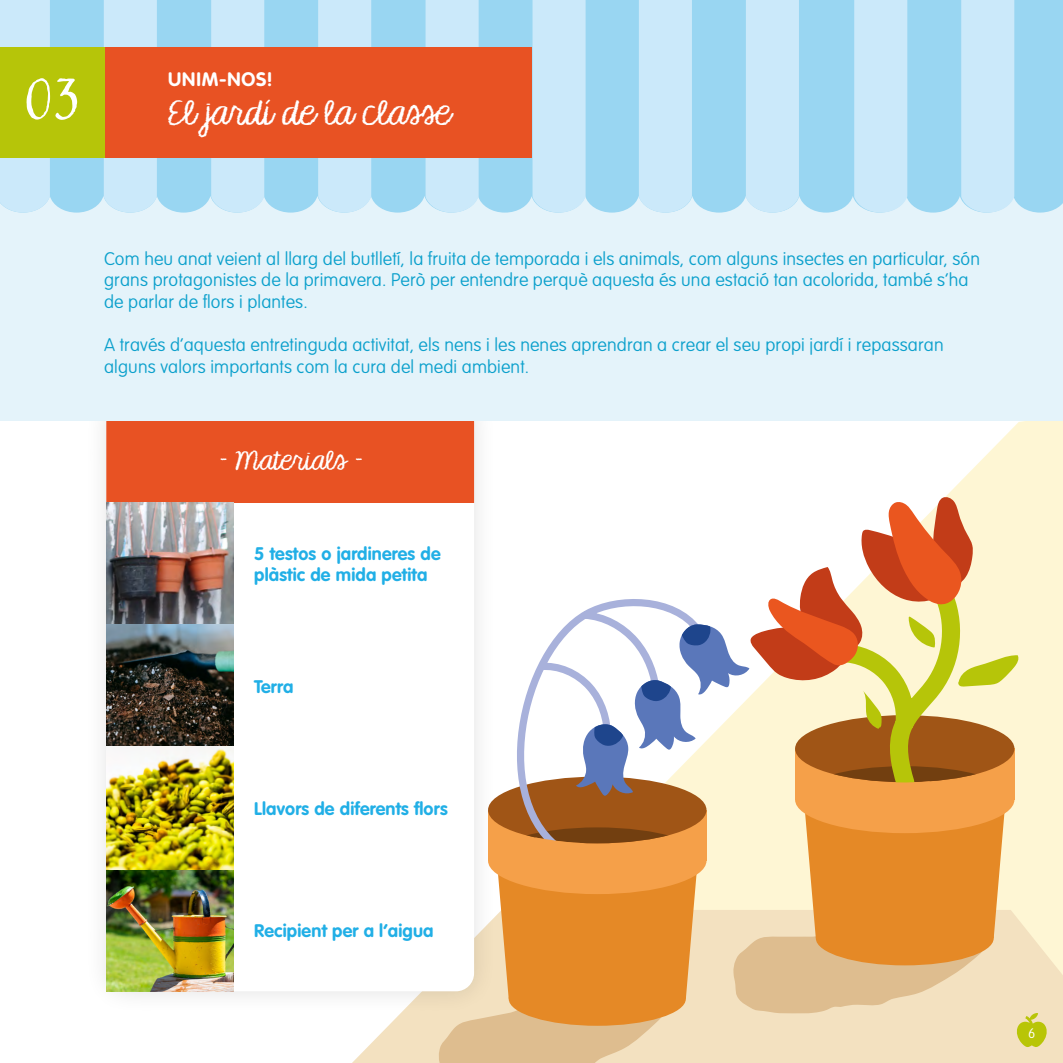
<style>
.page{position:relative;width:1063px;height:1063px;background:#fff}
.page>*{position:absolute;margin:0;border:0;box-sizing:border-box;transform-origin:0 0}
.t1{font:54px "Adorn Condensed Sans";color:#fff}
.t2{font:32.7px "KG Makes You Stronger";color:#fff}
.t3{font:25.5px "KG Makes You Stronger";color:#fff}
.t4{font:700 19.2px "VAG Rounded Std";letter-spacing:.045em;color:#fff}
.t5{font:100 18px/21.6px "VAG Rounded Std";letter-spacing:.01em;color:#0ba0cc}
.t6{font:700 18px/21.6px "VAG Rounded Std";letter-spacing:.01em;color:#21afe6}
.t7{font:100 13.5px "VAG Rounded Std";color:#fff}
</style>
<div class="page">
<svg style="left:946px;top:421px;width:117px;height:489px;fill:#fef6d4"></svg>
<svg style="left:352px;top:910px;width:711px;height:153px;fill:#f3e1c0"></svg>
<div style="left:82px;top:380px;width:416px;height:635px;background:#fbfbfb"></div>
<div style="left:106px;top:404px;width:368px;height:587px;background:#fff;border-radius:18px"></div>
<div style="left:106px;top:404px;width:368px;height:98px;background:#e85223"></div>
<div style="left:0;top:179px;width:1063px;height:242px;background:#e4f3fa"></div>
<div style="left:50px;top:0;width:1013px;height:213px;background:#99d6f2"></div>
<div style="left:0;top:0;width:50px;height:213px;background:#cbe9fa"></div>
<div style="left:104px;top:0;width:53px;height:213px;background:#cbe9fa"></div>
<div style="left:211px;top:0;width:53px;height:213px;background:#cbe9fa"></div>
<div style="left:318px;top:0;width:53px;height:213px;background:#cbe9fa"></div>
<div style="left:426px;top:0;width:53px;height:213px;background:#cbe9fa"></div>
<div style="left:533px;top:0;width:53px;height:213px;background:#cbe9fa"></div>
<div style="left:639px;top:0;width:53px;height:213px;background:#cbe9fa"></div>
<div style="left:746px;top:0;width:53px;height:213px;background:#cbe9fa"></div>
<div style="left:854px;top:0;width:53px;height:213px;background:#cbe9fa"></div>
<div style="left:961px;top:0;width:53px;height:213px;background:#cbe9fa"></div>
<div style="left:0;top:47px;width:532px;height:110px;background:#e85223"></div>
<div style="left:0;top:47px;width:104px;height:110px;background:#b6c509"></div>
<img style="left:106px;top:502px;width:127px;height:123px">
<img style="left:106px;top:625px;width:127px;height:122px">
<img style="left:106px;top:869px;width:127px;height:122px">
<img style="left:106px;top:747px;width:127px;height:122px">
<svg style="left:438px;top:496px;width:610px;height:567px"></svg>
<h1 class="t1" style="left:24px;top:66px;width:57px">03</h1>
<p class="t4" style="left:168px;top:68px;width:106px">UNIM-NOS!</p>
<h2 class="t2" style="left:168px;top:93px;width:283px">El jardí de la classe</h2>
<p class="t5" style="left:104px;top:248px;width:877px">Com heu anat veient al llarg del butlletí, la fruita de temporada i els animals, com alguns insectes en particular, són grans protagonistes de la primavera. Però per entendre perquè aquesta és una estació tan acolorida, també s’ha de parlar de flors i plantes.</p>
<p class="t5" style="left:104px;top:335px;width:841px">A través d’aquesta entretinguda activitat, els nens i les nenes aprendran a crear el seu propi jardí i repassaran alguns valors importants com la cura del medi ambient.</p>
<h3 class="t3" style="left:218px;top:445px;width:146px">- Materials -</h3>
<p class="t6" style="left:254px;top:543px;width:188px">5 testos o jardineres de plàstic de mida petita</p>
<p class="t6" style="left:254px;top:676px;width:41px">Terra</p>
<p class="t6" style="left:254px;top:798px;width:195px">Llavors de diferents flors</p>
<p class="t6" style="left:254px;top:921px;width:181px">Recipient per a l’aigua</p>
<p class="t7" style="left:1028px;top:1026px;width:9px">6</p>
</div>
